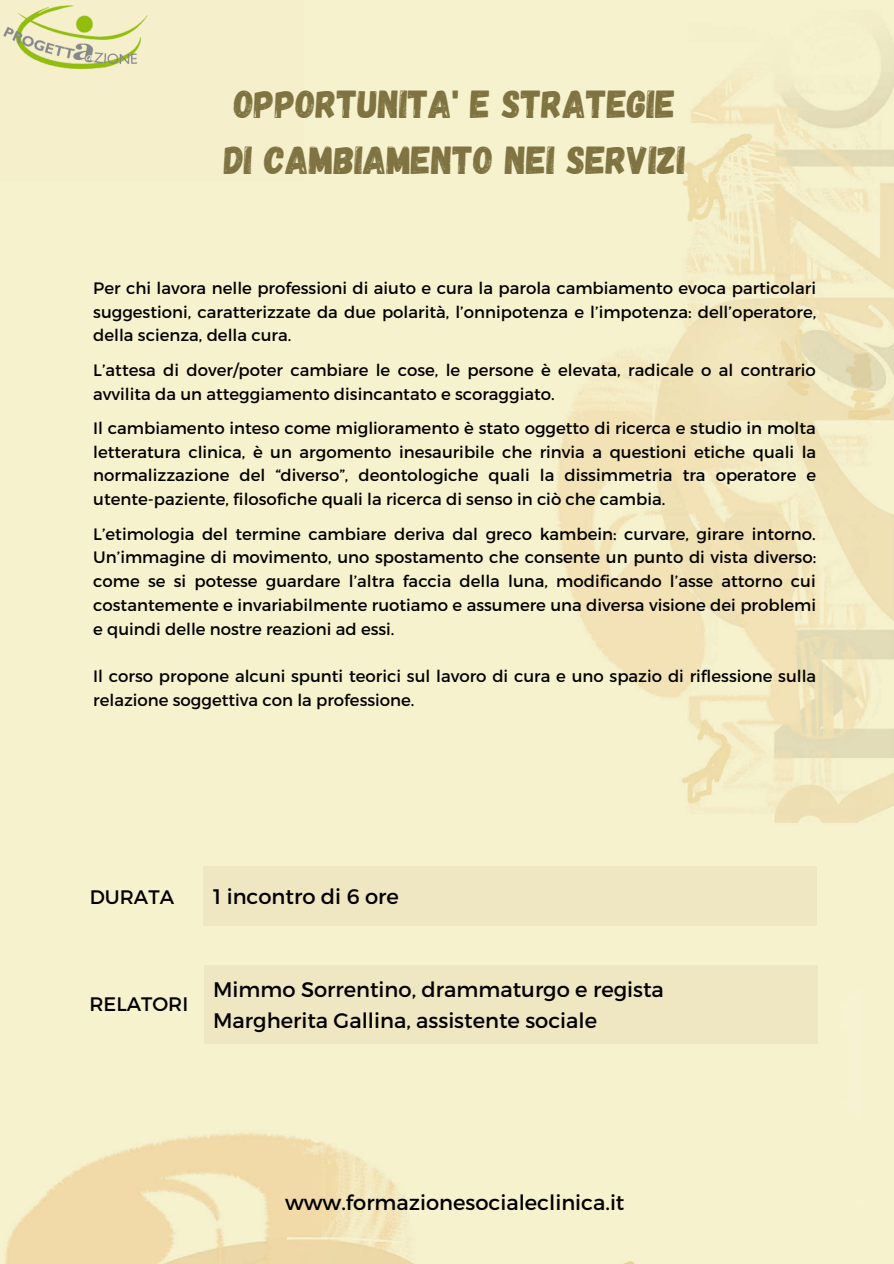
<style>
.page{position:relative;width:894px;height:1264px;background:#fff}
.page>*{position:absolute;margin:0;border:0;box-sizing:border-box;transform-origin:0 0}
.t1{font:39px "Gagalin";color:#7f7342}
.t2{font:21px "Montserrat";color:#000}
.t3{font:19.5px "Montserrat";color:#000}
.t4{font:16.5px/23.7px "Montserrat";color:#000;text-align:justify}
</style>
<div class="page">
<img style="left:0;top:0;width:893px;height:1263px">
<div style="left:0;top:0;width:304px;height:181px;background:#f5f0cb"></div>
<div style="left:203px;top:865px;width:613px;height:60px;background:#efe6c2"></div>
<div style="left:204px;top:964px;width:612px;height:79px;background:#efe6c2"></div>
<img style="left:3px;top:5px;width:145px;height:65px">
<p class="t1" style="left:234px;top:79px;width:443px">OPPORTUNITA' E STRATEGIE</p>
<p class="t1" style="left:224px;top:135px;width:463px">DI CAMBIAMENTO NEI SERVIZI</p>
<p class="t4" style="left:93px;top:275px;width:724px">Per chi lavora nelle professioni di aiuto e cura la parola cambiamento evoca particolari suggestioni, caratterizzate da due polarità, l’onnipotenza e l’impotenza: dell’operatore, della scienza, della cura.</p>
<p class="t4" style="left:93px;top:357px;width:724px">L’attesa di dover/poter cambiare le cose, le persone è elevata, radicale o al contrario avvilita da un atteggiamento disincantato e scoraggiato.</p>
<p class="t4" style="left:93px;top:415px;width:724px">Il cambiamento inteso come miglioramento è stato oggetto di ricerca e studio in molta letteratura clinica, è un argomento inesauribile che rinvia a questioni etiche quali la normalizzazione del “diverso”, deontologiche quali la dissimmetria tra operatore e utente-paziente, filosofiche quali la ricerca di senso in ciò che cambia.</p>
<p class="t4" style="left:93px;top:521px;width:724px">L’etimologia del termine cambiare deriva dal greco kambein: curvare, girare intorno.<br>Un’immagine di movimento, uno spostamento che consente un punto di vista diverso: come se si potesse guardare l’altra faccia della luna, modificando l’asse attorno cui costantemente e invariabilmente ruotiamo e assumere una diversa visione dei problemi e quindi delle nostre reazioni ad essi.</p>
<p class="t4" style="left:93px;top:664px;width:724px">Il corso propone alcuni spunti teorici sul lavoro di cura e uno spazio di riflessione sulla relazione soggettiva con la professione.</p>
<p class="t3" style="left:90px;top:884px;width:86px">DURATA</p>
<p class="t2" style="left:213px;top:883px;width:187px">1 incontro di 6 ore</p>
<p class="t3" style="left:89px;top:991px;width:100px">RELATORI</p>
<p class="t2" style="left:213px;top:976px;width:452px">Mimmo Sorrentino, drammaturgo e regista</p>
<p class="t2" style="left:213px;top:1006px;width:385px">Margherita Gallina, assistente sociale</p>
<p class="t2" style="left:285px;top:1189px;width:341px">www.formazionesocialeclinica.it</p>
</div>
